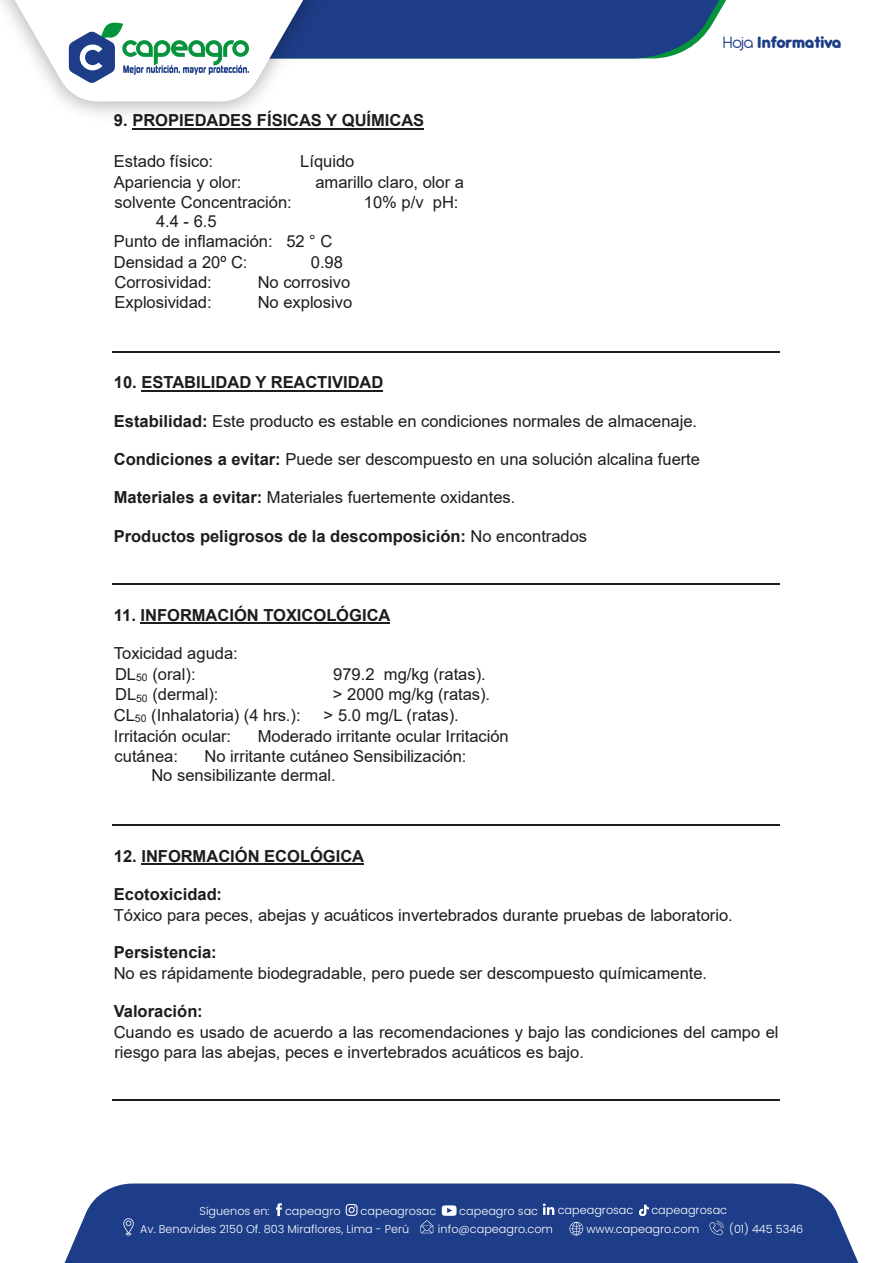
<style>
.page{position:relative;width:893px;height:1263px;background:#fff}
.page>*{position:absolute;margin:0;border:0;box-sizing:border-box;transform-origin:0 0}
.t1{font:800 18px "Antipasto Pro";letter-spacing:-.025em;color:#1e3d88}
.t2{font:16.5px/20.4px "Arial";color:#1d1d1b}
.t3{font:700 16.5px "Arial";color:#1d1d1b}
.t4{font:300 11.25px "Poppins";color:#fff}
.s1{font-weight:400}
.s2{font-weight:700}
</style>
<div class="page">
<hr style="left:132px;top:128px;width:292px;height:2px;background:#1d1d1b">
<hr style="left:142px;top:390px;width:241px;height:2px;background:#1d1d1b">
<hr style="left:140px;top:622px;width:250px;height:2px;background:#1d1d1b">
<hr style="left:141px;top:863px;width:223px;height:2px;background:#1d1d1b">
<hr style="left:113px;top:352px;width:667px;height:1px;background:#1d1d1b">
<hr style="left:113px;top:584px;width:667px;height:1px;background:#1d1d1b">
<hr style="left:113px;top:825px;width:667px;height:1px;background:#1d1d1b">
<hr style="left:113px;top:1100px;width:667px;height:1px;background:#1d1d1b">
<div style="left:65px;top:1183px;width:793px;height:80px;background:#1e3d88"></div>
<svg style="left:569px;top:1222px;width:14px;height:13px"></svg>
<svg style="left:709px;top:1221px;width:15px;height:14px"></svg>
<svg style="left:123px;top:1218px;width:11px;height:17px"></svg>
<svg style="left:420px;top:1220px;width:13px;height:13px"></svg>
<svg style="left:276px;top:1203px;width:6px;height:13px"></svg>
<svg style="left:346px;top:1204px;width:12px;height:12px"></svg>
<svg style="left:543px;top:1203px;width:11px;height:12px"></svg>
<svg style="left:639px;top:1205px;width:10px;height:11px"></svg>
<svg style="left:442px;top:1205px;width:15px;height:11px"></svg>
<svg style="left:0;top:0;width:726px;height:101px"></svg>
<p class="t3" style="left:114px;top:109px;width:312px">9. PROPIEDADES FÍSICAS Y QUÍMICAS</p>
<p class="t2" style="left:114px;top:151px;width:101px">Estado físico:</p>
<p class="t2" style="left:300px;top:151px;width:56px">Líquido</p>
<p class="t2" style="left:114px;top:171px;width:129px">Apariencia y olor:</p>
<p class="t2" style="left:315px;top:171px;width:150px">amarillo claro, olor a</p>
<p class="t2" style="left:115px;top:191px;width:179px">solvente Concentración:</p>
<p class="t2" style="left:364px;top:191px;width:96px">10% p/v pH:</p>
<p class="t2" style="left:114px;top:211px;width:220px;text-indent:42px">4.4 - 6.5<br>Punto de inflamación: 52 ° C<br>Densidad a 20º C:</p>
<p class="t2" style="left:311px;top:252px;width:34px">0.98</p>
<p class="t2" style="left:115px;top:272px;width:99px">Corrosividad:</p>
<p class="t2" style="left:258px;top:272px;width:94px">No corrosivo</p>
<p class="t2" style="left:115px;top:292px;width:99px">Explosividad:</p>
<p class="t2" style="left:258px;top:292px;width:96px">No explosivo</p>
<p class="t1" style="left:722px;top:31px;width:121px"><span class="s1">Hoja</span> Informativa</p>
<p class="t3" style="left:114px;top:371px;width:271px">10. ESTABILIDAD Y REACTIVIDAD</p>
<p class="t2" style="left:114px;top:411px;width:585px"><span class="s2">Estabilidad:</span> Este producto es estable en condiciones normales de almacenaje.</p>
<p class="t2" style="left:114px;top:448px;width:588px"><span class="s2">Condiciones a evitar:</span> Puede ser descompuesto en una solución alcalina fuerte</p>
<p class="t2" style="left:114px;top:486px;width:403px"><span class="s2">Materiales a evitar:</span> Materiales fuertemente oxidantes.</p>
<p class="t3" style="left:114px;top:524px;width:475px">Productos peligrosos de la descomposición: <span class="s1">No encontrados</span></p>
<p class="t3" style="left:114px;top:603px;width:278px">11. INFORMACIÓN TOXICOLÓGICA</p>
<p class="t2" style="left:114px;top:643px;width:126px">Toxicidad aguda:<br>DL<sub>50</sub> (oral):</p>
<p class="t2" style="left:333px;top:663px;width:154px">979.2 mg/kg (ratas).</p>
<p class="t2" style="left:115px;top:684px;width:105px">DL<sub>50</sub> (dermal):</p>
<p class="t2" style="left:333px;top:684px;width:159px">&gt; 2000 mg/kg (ratas).</p>
<p class="t2" style="left:114px;top:705px;width:188px">CL<sub>50</sub> (Inhalatoria) (4 hrs.):</p>
<p class="t2" style="left:324px;top:705px;width:137px">&gt; 5.0 mg/L (ratas).</p>
<p class="t2" style="left:114px;top:725px;width:119px">Irritación ocular:</p>
<p class="t2" style="left:258px;top:725px;width:253px">Moderado irritante ocular Irritación</p>
<p class="t2" style="left:115px;top:745px;width:65px">cutánea:</p>
<p class="t2" style="left:151px;top:746px;width:317px;line-height:19.8px;text-indent:53px">No irritante cutáneo Sensibilización:<br>No sensibilizante dermal.</p>
<p class="t3" style="left:114px;top:844px;width:252px">12. INFORMACIÓN ECOLÓGICA</p>
<p class="t3" style="left:114px;top:883px;width:110px">Ecotoxicidad:</p>
<p class="t2" style="left:114px;top:905px;width:620px">Tóxico para peces, abejas y acuáticos invertebrados durante pruebas de laboratorio.</p>
<p class="t3" style="left:114px;top:941px;width:104px">Persistencia:</p>
<p class="t2" style="left:114px;top:963px;width:595px">No es rápidamente biodegradable, pero puede ser descompuesto químicamente.</p>
<p class="t3" style="left:114px;top:999px;width:91px">Valoración:</p>
<p class="t2" style="left:114px;top:1022px;width:666px;line-height:19.6px">Cuando es usado de acuerdo a las recomendaciones y bajo las condiciones del campo el riesgo para las abejas, peces e invertebrados acuáticos es bajo.</p>
<p class="t4" style="left:200px;top:1204px;width:72px">Síguenos en:</p>
<p class="t4" style="left:285px;top:1204px;width:57px">capeagro</p>
<p class="t4" style="left:361px;top:1204px;width:77px">capeagrosac</p>
<p class="t4" style="left:459px;top:1204px;width:80px">capeagro sac</p>
<p class="t4" style="left:558px;top:1204px;width:77px">capeagrosac</p>
<p class="t4" style="left:651px;top:1204px;width:77px">capeagrosac</p>
<p class="t4" style="left:140px;top:1222px;width:271px">Av. Benavides 2150 Of. 803 Miraflores, Lima - Perú</p>
<p class="t4" style="left:438px;top:1222px;width:117px">info@capeagro.com</p>
<p class="t4" style="left:586px;top:1222px;width:114px">www.capeagro.com</p>
<p class="t4" style="left:729px;top:1222px;width:76px">(01) 445 5346</p>
</div>
